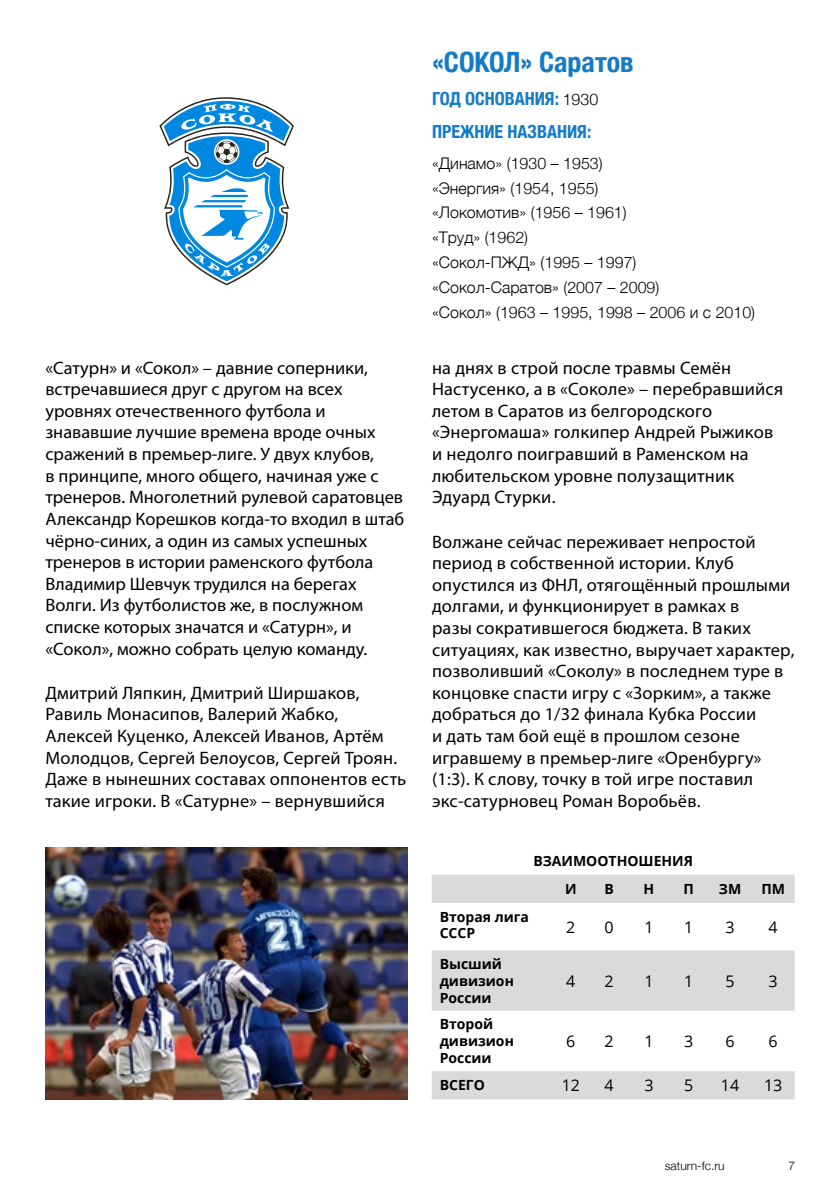
<style>
.page{position:relative;width:840px;height:1191px;background:#fff}
.page>*{position:absolute;margin:0;border:0;box-sizing:border-box;transform-origin:0 0}
.t1{font:700 condensed 28px "Helvetica Neue";color:#147bc6}
.t2{font:18px/21.6px "Myriad Pro";letter-spacing:.01em;color:#000}
.t3{font:700 condensed 18px/33px "Helvetica Neue";color:#147bc6}
.t4{font:300 16px/24.8px "Helvetica Neue";color:#000}
.t5{font:16px "Open Sans";color:#000}
.t6{font:700 14px/16.8px "Open Sans";color:#000}
.t7{font:300 12px "Helvetica Neue";color:#000}
.s1{font-weight:300;font-stretch:normal;font-size:16px;color:#000}
</style>
<div class="page">
<svg style="left:159px;top:97px;width:135px;height:188px"></svg>
<svg style="left:431px;top:874px;width:363px;height:225px;fill:#dadada"></svg>
<svg style="left:431px;top:1010px;width:363px;height:61px"></svg>
<img style="left:45px;top:847px;width:363px;height:252px">
<p class="t2" style="left:45px;top:356px;width:360px">«Сатурн» и «Сокол» – давние соперники, встречавшиеся друг с другом на всех уровнях отечественного футбола и знававшие лучшие времена вроде очных сражений в премьер-лиге. У двух клубов,<br>в принципе, много общего, начиная уже с тренеров. Многолетний рулевой саратовцев Александр Корешков когда-то входил в штаб чёрно-синих, а один из самых успешных тренеров в истории раменского футбола Владимир Шевчук трудился на берегах Волги. Из футболистов же, в послужном списке которых значатся и «Сатурн», и «Сокол», можно собрать целую команду.</p>
<p class="t2" style="left:45px;top:681px;width:362px">Дмитрий Ляпкин, Дмитрий Ширшаков, Равиль Монасипов, Валерий Жабко, Алексей Куценко, Алексей Иванов, Артём Молодцов, Сергей Белоусов, Сергей Троян.<br>Даже в нынешних составах оппонентов есть такие игроки. В «Сатурне» – вернувшийся</p>
<h1 class="t1" style="left:432px;top:39px;width:203px">«СОКОЛ» Саратов</h1>
<p class="t3" style="left:432px;top:81px;width:168px">ГОД ОСНОВАНИЯ: <span class="s1">1930<br></span>ПРЕЖНИЕ НАЗВАНИЯ:</p>
<p class="t4" style="left:432px;top:149px;width:324px">«Динамо» (1930 – 1953)<br>«Энергия» (1954, 1955)<br>«Локомотив» (1956 – 1961)<br>«Труд» (1962)<br>«Сокол-ПЖД» (1995 – 1997) «Сокол-Саратов» (2007 – 2009)<br>«Сокол» (1963 – 1995, 1998 – 2006 и с 2010)</p>
<p class="t2" style="left:432px;top:356px;width:352px">на днях в строй после травмы Семён Настусенко, а в «Соколе» – перебравшийся летом в Саратов из белгородского «Энергомаша» голкипер Андрей Рыжиков и недолго поигравший в Раменском на любительском уровне полузащитник Эдуард Стурки.</p>
<p class="t2" style="left:432px;top:530px;width:364px">Волжане сейчас переживает непростой период в собственной истории. Клуб опустился из ФНЛ, отягощённый прошлыми долгами, и функционирует в рамках в<br>разы сократившегося бюджета. В таких ситуациях, как известно, выручает характер, позволивший «Соколу» в последнем туре в концовке спасти игру с «Зорким», а также добраться до 1/32 финала Кубка России<br>и дать там бой ещё в прошлом сезоне игравшему в премьер-лиге «Оренбургу» (1:3). К слову, точку в той игре поставил экс-сатурновец Роман Воробьёв.</p>
<p class="t6" style="left:564px;top:846px;width:129px;line-height:28.2px;text-indent:-32px">ВЗАИМООТНОШЕНИЯ<br>И</p>
<p class="t6" style="left:604px;top:880px;width:11px">В</p>
<p class="t6" style="left:643px;top:880px;width:12px">Н</p>
<p class="t6" style="left:683px;top:880px;width:12px">П</p>
<p class="t6" style="left:718px;top:880px;width:24px">ЗМ</p>
<p class="t6" style="left:761px;top:880px;width:25px">ПМ</p>
<p class="t6" style="left:439px;top:908px;width:91px">Вторая лига<br>СССР</p>
<p class="t5" style="left:566px;top:916px;width:11px">2</p>
<p class="t5" style="left:604px;top:916px;width:11px">0</p>
<p class="t5" style="left:644px;top:916px;width:11px">1</p>
<p class="t5" style="left:683px;top:916px;width:11px">1</p>
<p class="t5" style="left:725px;top:916px;width:11px">3</p>
<p class="t5" style="left:768px;top:916px;width:11px">4</p>
<p class="t6" style="left:439px;top:955px;width:76px">Высший дивизион<br>России</p>
<p class="t5" style="left:566px;top:970px;width:11px">4</p>
<p class="t5" style="left:604px;top:970px;width:11px">2</p>
<p class="t5" style="left:644px;top:970px;width:11px">1</p>
<p class="t5" style="left:683px;top:970px;width:11px">1</p>
<p class="t5" style="left:725px;top:970px;width:11px">5</p>
<p class="t5" style="left:768px;top:970px;width:11px">3</p>
<p class="t6" style="left:439px;top:1015px;width:76px">Второй дивизион<br>России</p>
<p class="t5" style="left:566px;top:1030px;width:11px">6</p>
<p class="t5" style="left:604px;top:1030px;width:11px">2</p>
<p class="t5" style="left:644px;top:1030px;width:11px">1</p>
<p class="t5" style="left:683px;top:1030px;width:11px">3</p>
<p class="t5" style="left:725px;top:1030px;width:11px">6</p>
<p class="t5" style="left:768px;top:1030px;width:11px">6</p>
<p class="t6" style="left:439px;top:1076px;width:47px">ВСЕГО</p>
<p class="t5" style="left:561px;top:1074px;width:20px">12</p>
<p class="t5" style="left:604px;top:1074px;width:11px">4</p>
<p class="t5" style="left:644px;top:1074px;width:11px">3</p>
<p class="t5" style="left:683px;top:1074px;width:11px">5</p>
<p class="t5" style="left:720px;top:1074px;width:20px">14</p>
<p class="t5" style="left:763px;top:1074px;width:20px">13</p>
<p class="t7" style="left:664px;top:1156px;width:61px">saturn-fc.ru</p>
<p class="t7" style="left:788px;top:1156px;width:8px">7</p>
</div>
